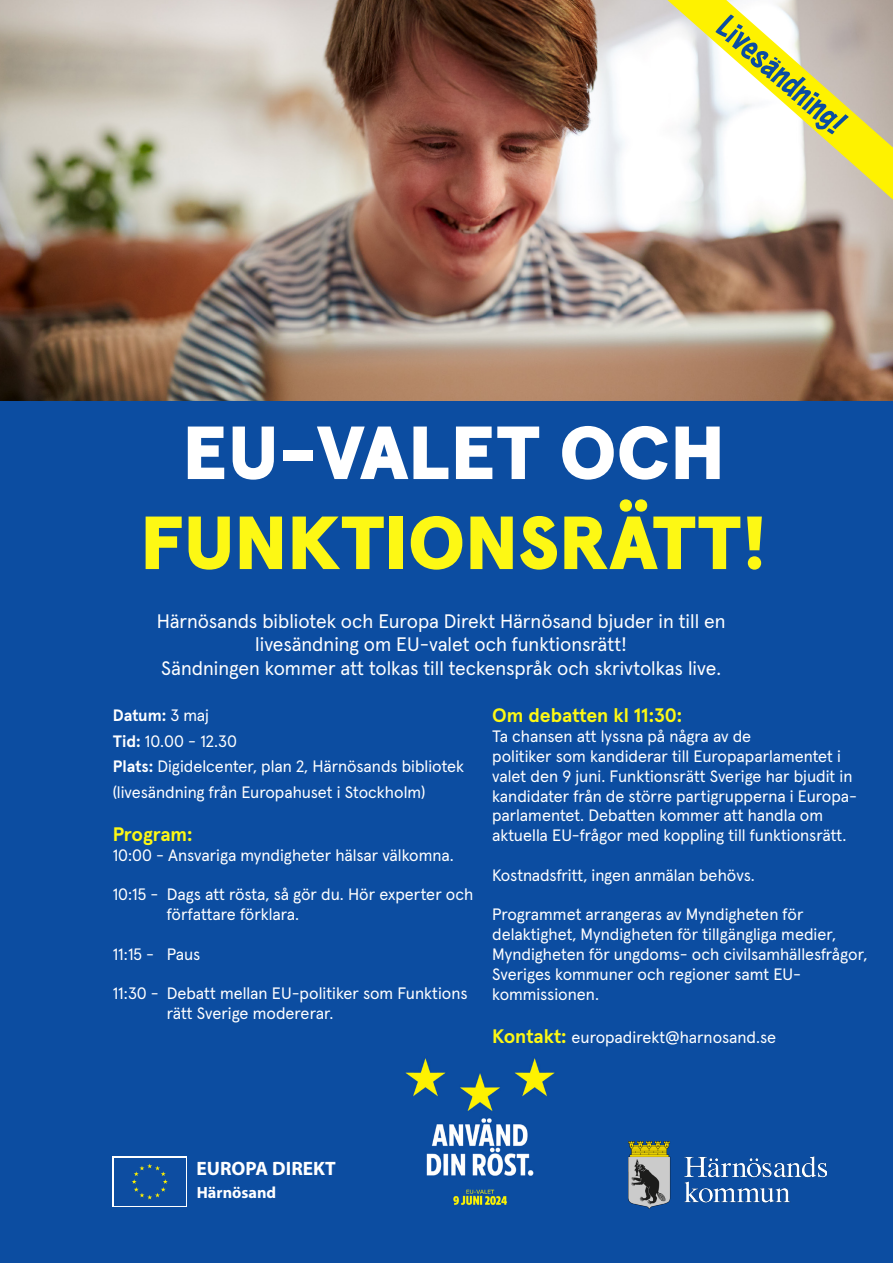
<style>
.page{position:relative;width:893px;height:1263px;background:#0c4da1}
.page>*{position:absolute;margin:0;border:0;box-sizing:border-box;transform-origin:0 0}
.t1{font:900 75px "Apercu";color:#fdf814}
.t2{font:900 75px "Apercu";color:#fff}
.t3{font:36px "Astounder Squared LCBB";color:#0c4da1}
.t4{font:19.5px "Apercu";color:#fff}
.t5{font:700 19.5px "Apercu";color:#fdf814}
.t6{font:700 19.5px "Myriad Pro";color:#fff}
.t7{font:16.5px/19.8px "Apercu";color:#fff}
.t8{font:700 16.2px "Myriad Pro";color:#fff}
.s1{font-weight:700;font-size:19.5px;color:#fdf814}
.s2{font-weight:700}
</style>
<div class="page">
<img style="left:0;top:0;width:893px;height:401px">
<img style="left:405px;top:1058px;width:150px;height:147px">
<svg style="left:667px;top:0;width:226px;height:200px"></svg>
<img style="left:629px;top:1142px;width:197px;height:67px">
<div style="left:113px;top:1156px;width:74px;height:51px;background:linear-gradient(to bottom,#0d4da1,#0d4da1)"></div>
<div style="left:114px;top:1158px;width:71px;height:47px;background:#0d4da1"></div>
<svg style="left:132px;top:1164px;width:36px;height:35px"></svg>
<p class="t3" style="left:736px;top:6px;width:160px;rotate:42deg">Livesändning!</p>
<p class="t2" style="left:183px;top:393px;width:544px">EU-VALET OCH</p>
<p class="t1" style="left:140px;top:483px;width:628px">FUNKTIONSRÄTT!</p>
<p class="t4" style="left:157px;top:606px;width:570px">Härnösands bibliotek och Europa Direkt Härnösand bjuder in till en</p>
<p class="t4" style="left:255px;top:629px;width:373px">livesändning om EU-valet och funktionsrätt!</p>
<p class="t4" style="left:161px;top:653px;width:561px">Sändningen kommer att tolkas till teckenspråk och skrivtolkas live.</p>
<p class="t5" style="left:492px;top:700px;width:192px">Om debatten kl 11:30:</p>
<p class="t7" style="left:492px;top:725px;width:366px">Ta chansen att lyssna på några av de<br>politiker som kandiderar till Europaparlamentet i valet den 9 juni. Funktionsrätt Sverige har bjudit in kandidater från de större partigrupperna i Europa&shy;parlamentet. Debatten kommer att handla om aktuella EU-frågor med koppling till funktionsrätt.</p>
<p class="t7" style="left:492px;top:863px;width:264px">Kostnadsfritt, ingen anmälan behövs.</p>
<p class="t7" style="left:492px;top:903px;width:377px">Programmet arrangeras av Myndigheten för delaktighet, Myndigheten för tillgängliga medier, Myndigheten för ungdoms- och civilsamhällesfrågor, Sveriges kommuner och regioner samt EU&shy;kommissionen.</p>
<p class="t7" style="left:492px;top:1025px;width:285px"><span class="s1">Kontakt:</span> europadirekt@harnosand.se</p>
<p class="t7" style="left:113px;top:701px;width:353px;line-height:25.5px"><span class="s2">Datum:</span> 3 maj<br><span class="s2">Tid:</span> 10.00 - 12.30<br><span class="s2">Plats:</span> Digidelcenter, plan 2, Härnösands bibliotek</p>
<p class="t7" style="left:113px;top:780px;width:314px">(livesändning från Europahuset i Stockholm)</p>
<p class="t5" style="left:113px;top:819px;width:81px">Program:</p>
<p class="t7" style="left:113px;top:843px;width:343px">10:00 - Ansvariga myndigheter hälsar välkomna.</p>
<p class="t7" style="left:167px;top:883px;width:308px;text-indent:-54px">10:15 - Dags att rösta, så gör du. Hör experter och författare förklara.</p>
<p class="t7" style="left:113px;top:942px;width:89px">11:15 - Paus</p>
<p class="t7" style="left:167px;top:982px;width:302px;text-indent:-54px">11:30 - Debatt mellan EU-politiker som Funktions rätt Sverige modererar.</p>
<p class="t6" style="left:196px;top:1156px;width:141px">EUROPA DIREKT</p>
<p class="t8" style="left:197px;top:1182px;width:81px">Härnösand</p>
</div>
